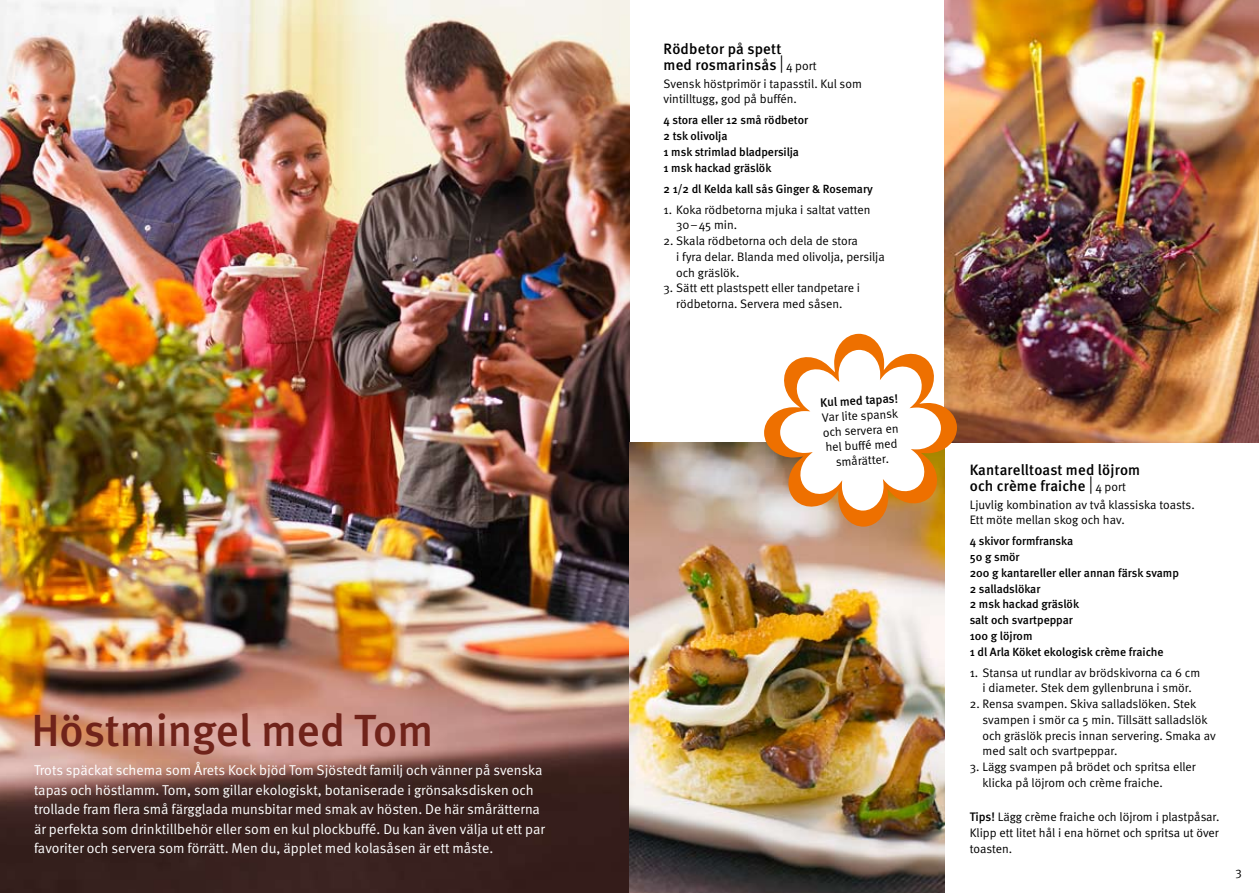
<style>
.page{position:relative;width:1259px;height:893px;background:#fff}
.page>*{position:absolute;margin:0;border:0;box-sizing:border-box;transform-origin:0 0}
.t1{font:500 45px "Meta";color:#70231a}
.t2{font:500 15px/15.8px "Meta";letter-spacing:.015em;color:#000}
.t3{font:14.25px/19.5px "Meta Normal";color:#fff}
.t4{font:12.3px/15.8px "Meta Normal";color:#000}
.t5{font:500 12.3px "Meta";color:#000}
.t6{font:500 11.85px/15.8px "Meta";color:#000}
.s1{font-family:"Meta Normal";font-weight:400;font-size:18px}
.s2{font-family:"Meta Normal";font-weight:400;font-size:12.3px}
.s3{font-family:"Meta";font-weight:500}
</style>
<div class="page">
<img style="left:0;top:0;width:629px;height:893px">
<img style="left:629px;top:442px;width:315px;height:451px">
<img style="left:944px;top:0;width:315px;height:442px">
<svg style="left:763px;top:333px;width:194px;height:194px"></svg>
<svg style="left:18px;top:869px;width:5px;height:7px"></svg>
<h1 class="t1" style="left:31px;top:704px;width:403px">Höstmingel med Tom</h1>
<p class="t3" style="left:34px;top:760px;width:512px">Trots späckat schema som Årets Kock bjöd Tom Sjöstedt familj och vänner på svenska tapas och höstlamm. Tom, som gillar ekologiskt, botaniserade i grönsaksdisken och trollade fram flera små färgglada munsbitar med smak av hösten. De här smårätterna är perfekta som drinktillbehör eller som en kul plockbuffé. Du kan även välja ut ett par favoriter och servera som förrätt. Men du, äpplet med kolasåsen är ett måste.</p>
<p class="t2" style="left:663px;top:41px;width:155px">Rödbetor på spett<br>med rosmarinsås <span class="s1">|</span> <span class="s2">4 port</span></p>
<p class="t4" style="left:663px;top:75px;width:200px">Svensk höstprimör i tapasstil. Kul som vintilltugg, god på buffén.</p>
<p class="t6" style="left:663px;top:113px;width:146px">4 stora eller 12 små rödbetor<br>2 tsk olivolja<br>1 msk strimlad bladpersilja<br>1 msk hackad gräslök</p>
<p class="t6" style="left:663px;top:181px;width:211px">2 1/2 dl Kelda kall sås Ginger &amp; Rosemary</p>
<p class="t4" style="left:676px;top:201px;width:196px;text-indent:-13px">1. Koka rödbetorna mjuka i saltat vatten<br>30–45 min.</p>
<p class="t4" style="left:676px;top:233px;width:210px;text-indent:-13px">2. Skala rödbetorna och dela de stora<br>i fyra delar. Blanda med olivolja, persilja och gräslök.</p>
<p class="t4" style="left:663px;top:280px;width:198px;text-align:center">3. Sätt ett plastspett eller tandpetare i rödbetorna. Servera med såsen.</p>
<p class="t5" style="left:820px;top:395px;width:79px;rotate:-3deg">Kul med tapas!</p>
<p class="t4" style="left:821px;top:410px;width:78px;line-height:15px;text-align:center;rotate:-3deg">Var lite spansk och servera en hel buffé med smårätter.</p>
<p class="t2" style="left:969px;top:462px;width:172px">Kantarelltoast med löjrom och crème fraiche <span class="s1">|</span> <span class="s2">4 port</span></p>
<p class="t4" style="left:969px;top:496px;width:226px">Ljuvlig kombination av två klassiska toasts.<br>Ett möte mellan skog och hav.</p>
<p class="t6" style="left:969px;top:534px;width:211px">4 skivor formfranska<br>50 g smör<br>200 g kantareller eller annan färsk svamp<br>2 salladslökar<br>2 msk hackad gräslök<br>salt och svartpeppar<br>100 g löjrom<br>1 dl Arla Köket ekologisk crème fraiche</p>
<p class="t4" style="left:969px;top:664px;width:232px;text-align:center">1. Stansa ut rundlar av brödskivorna ca 6 cm i diameter. Stek dem gyllenbruna i smör.</p>
<p class="t4" style="left:982px;top:696px;width:235px;text-indent:-13px">2. Rensa svampen. Skiva salladslöken. Stek svampen i smör ca 5 min. Tillsätt salladslök och gräslök precis innan servering. Smaka av med salt och svartpeppar.</p>
<p class="t4" style="left:982px;top:759px;width:215px;text-indent:-13px">3. Lägg svampen på brödet och spritsa eller klicka på löjrom och crème fraiche.</p>
<p class="t4" style="left:969px;top:809px;width:251px;text-align:justify"><span class="s3">Tips!</span> Lägg crème fraiche och löjrom i plastpåsar.<br>Klipp ett litet hål i ena hörnet och spritsa ut över toasten.</p>
</div>
